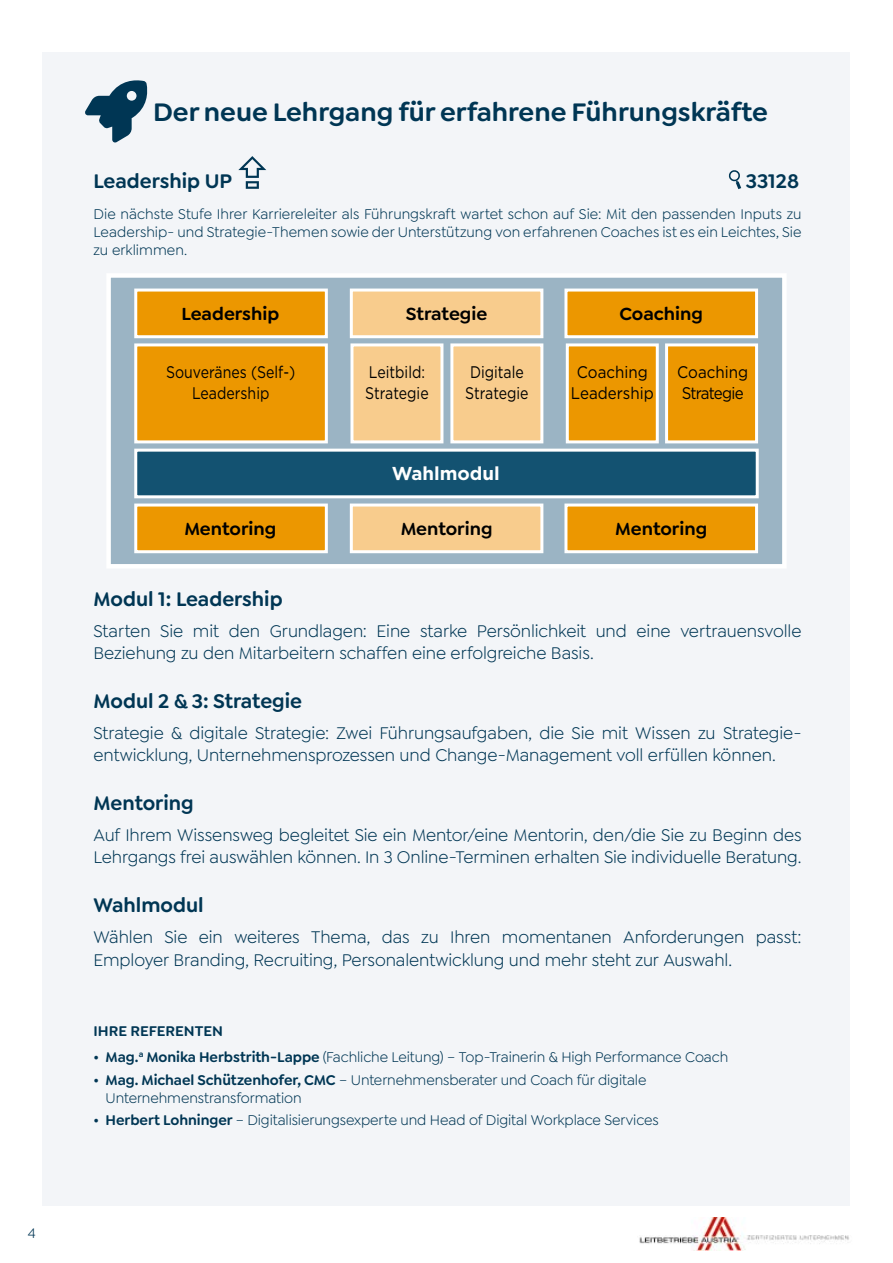
<style>
.page{position:relative;width:893px;height:1263px;background:#fff}
.page>*{position:absolute;margin:0;border:0;box-sizing:border-box;transform-origin:0 0}
.t1{font:600 27px "Goldplay";color:#003654}
.t2{font:600 21px "Goldplay";color:#003654}
.t3{font:600 18.6px "Goldplay";color:#000}
.t4{font:700 18.6px "Gotham";color:#fff}
.t5{font:18px/22.5px "Goldplay";letter-spacing:-.005em;color:#003654}
.t6{font:16.8px/20.1px "Gotham";color:#000;scale:.84 1}
.t7{font:16.8px/20.1px "Gotham";color:#000;text-align:center;scale:.9 1}
.t8{font:16.8px/20.1px "Gotham";letter-spacing:-.05em;color:#000;scale:.9 1}
.t9{font:15px/18px "Goldplay";letter-spacing:-.005em;color:#003654;text-align:justify}
.t10{font:600 15px "Goldplay";color:#003654}
.s1{font-weight:600}
</style>
<div class="page">
<div style="left:43px;top:52px;width:807px;height:1154px;background:#f3f5f8"></div>
<svg style="left:728px;top:170px;width:14px;height:20px"></svg>
<img style="left:639px;top:1218px;width:210px;height:32px">
<div style="left:106px;top:273px;width:681px;height:295px;background:#9bb4c4;border:4px solid #fff"></div>
<svg style="left:85px;top:80px;width:63px;height:63px"></svg>
<svg style="left:238px;top:156px;width:28px;height:33px"></svg>
<div style="left:134px;top:343px;width:194px;height:100px;background:#ec9700;border:3px solid #fff"></div>
<div style="left:350px;top:343px;width:93px;height:100px;background:#f8cc8d;border:3px solid #fff"></div>
<div style="left:450px;top:343px;width:93px;height:100px;background:#f8cc8d;border:3px solid #fff"></div>
<div style="left:566px;top:343px;width:93px;height:100px;background:#ec9700;border:3px solid #fff"></div>
<div style="left:665px;top:343px;width:93px;height:100px;background:#ec9700;border:3px solid #fff"></div>
<div style="left:134px;top:449px;width:625px;height:49px;background:#135271;border:3px solid #fff"></div>
<div style="left:134px;top:289px;width:194px;height:49px;background:#ec9700;border:3px solid #fff"></div>
<div style="left:564px;top:289px;width:194px;height:49px;background:#ec9700;border:3px solid #fff"></div>
<div style="left:350px;top:289px;width:193px;height:49px;background:#f8cc8d;border:3px solid #fff"></div>
<div style="left:134px;top:503px;width:194px;height:50px;background:#ec9700;border:3px solid #fff"></div>
<div style="left:564px;top:503px;width:194px;height:50px;background:#ec9700;border:3px solid #fff"></div>
<div style="left:350px;top:503px;width:193px;height:50px;background:#f8cc8d;border:3px solid #fff"></div>
<p class="t9" style="left:28px;top:1224px;width:10px">4</p>
<h1 class="t1" style="left:153px;top:95px;width:616px">Der neue Lehrgang für erfahrene Führungskräfte</h1>
<p class="t2" style="left:94px;top:168px;width:140px">Leadership UP</p>
<p class="t2" style="left:746px;top:168px;width:55px">33128</p>
<p class="t9" style="left:94px;top:205px;width:709px">Die nächste Stufe Ihrer Karriereleiter als Führungskraft wartet schon auf Sie: Mit den passenden Inputs zu Leadership- und Strategie-Themen sowie der Unterstützung von erfahrenen Coaches ist es ein Leichtes, Sie zu erklimmen.</p>
<p class="t3" style="left:182px;top:302px;width:99px">Leadership</p>
<p class="t3" style="left:619px;top:302px;width:85px">Coaching</p>
<p class="t3" style="left:406px;top:302px;width:83px">Strategie</p>
<p class="t6" style="left:166px;top:362px;width:155px;text-align:center">Souveränes (Self-)<br>Leadership</p>
<p class="t6" style="left:365px;top:362px;width:77px">Leitbild:<br>Strategie</p>
<p class="t6" style="left:465px;top:362px;width:77px">Digitale<br>Strategie</p>
<p class="t7" style="left:571px;top:362px;width:94px">Coaching<br>Leadership</p>
<p class="t8" style="left:677px;top:362px;width:80px">Coaching<br>Strategie</p>
<p class="t4" style="left:392px;top:461px;width:109px">Wahlmodul</p>
<p class="t3" style="left:184px;top:517px;width:93px">Mentoring</p>
<p class="t3" style="left:401px;top:517px;width:93px">Mentoring</p>
<p class="t3" style="left:615px;top:517px;width:93px">Mentoring</p>
<p class="t2" style="left:94px;top:586px;width:191px">Modul 1: Leadership</p>
<p class="t5" style="left:94px;top:620px;width:709px">Starten Sie mit den Grundlagen: Eine starke Persönlichkeit und eine vertrauensvolle<br>Beziehung zu den Mitarbeitern schaffen eine erfolgreiche Basis.</p>
<p class="t2" style="left:94px;top:688px;width:210px">Modul 2 &amp; 3: Strategie</p>
<p class="t5" style="left:94px;top:722px;width:709px">Strategie &amp; digitale Strategie: Zwei Führungsaufgaben, die Sie mit Wissen zu Strategie&shy;entwicklung, Unternehmensprozessen und Change-Management voll erfüllen können.</p>
<p class="t2" style="left:94px;top:790px;width:102px">Mentoring</p>
<p class="t5" style="left:94px;top:824px;width:710px">Auf Ihrem Wissensweg begleitet Sie ein Mentor/eine Mentorin, den/die Sie zu Beginn des<br>Lehrgangs frei auswählen können. In 3 Online-Terminen erhalten Sie individuelle Beratung.</p>
<p class="t2" style="left:94px;top:892px;width:112px">Wahlmodul</p>
<p class="t5" style="left:94px;top:926px;width:709px">Wählen Sie ein weiteres Thema, das zu Ihren momentanen Anforderungen passt:<br>Employer Branding, Recruiting, Personalentwicklung und mehr steht zur Auswahl.</p>
<p class="t10" style="left:94px;top:1021px;width:131px">IHRE REFERENTEN</p>
<p class="t9" style="left:94px;top:1048px;width:636px"><span class="s1">• Mag.</span><sup>a</sup> <span class="s1">Monika Herbstrith-Lappe</span> (Fachliche Leitung) – Top-Trainerin &amp; High Performance Coach</p>
<p class="t9" style="left:106px;top:1071px;width:542px;text-indent:-12px"><span class="s1">• Mag. Michael Schützenhofer, CMC</span> – Unternehmensberater und Coach für digitale<br>Unternehmenstransformation</p>
<p class="t9" style="left:94px;top:1111px;width:567px"><span class="s1">• Herbert Lohninger</span> – Digitalisierungsexperte und Head of Digital Workplace Services</p>
</div>
